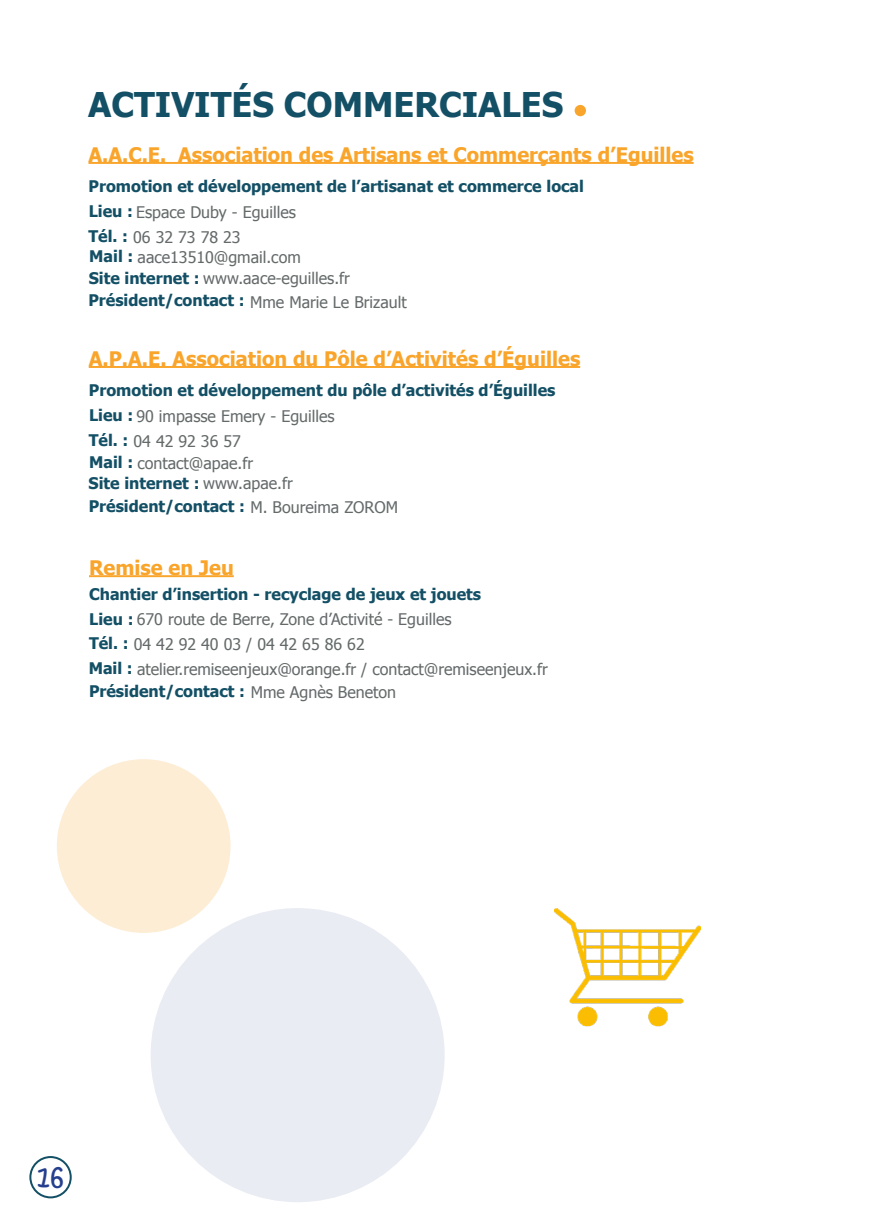
<style>
.page{position:relative;width:876px;height:1225px;background:#fff}
.page>*{position:absolute;margin:0;border:0;box-sizing:border-box;transform-origin:0 0}
.t1{font:700 34px "Tahoma";color:#134f65}
.t2{font:28px "Kristen ITC";color:#253f8e}
.t3{font:700 20px "Tahoma";color:#f9a42a}
.t4{font:16px "Tahoma";color:#646969}
.t5{font:700 16px "Tahoma";color:#134f65}
.s1{font-weight:700;color:#134f65}
.s2{font-weight:400;color:#646969}
</style>
<div class="page">
<div style="left:29px;top:1156px;width:43px;height:42px;border:2px solid #134f65;border-radius:50%"></div>
<div style="left:575px;top:105px;width:11px;height:11px;background:#f9a42a;border-radius:50%"></div>
<hr style="left:88px;top:162px;width:606px;height:2px;background:#f9a42a">
<hr style="left:89px;top:366px;width:491px;height:2px;background:#f9a42a">
<hr style="left:89px;top:575px;width:145px;height:2px;background:#f9a42a">
<div style="left:57px;top:759px;width:174px;height:174px;background:#fdedd5;border-radius:50%"></div>
<div style="left:151px;top:908px;width:294px;height:294px;background:#e9ecf3;border-radius:50%"></div>
<img style="left:555px;top:908px;width:145px;height:119px">
<p class="t1" style="left:88px;top:80px;width:477px">ACTIVITÉS COMMERCIALES</p>
<p class="t3" style="left:88px;top:140px;width:607px">A.A.C.E. Association des Artisans et Commerçants d’Eguilles</p>
<p class="t5" style="left:89px;top:175px;width:497px">Promotion et développement de l’artisanat et commerce local</p>
<p class="t4" style="left:88px;top:226px;width:154px"><span class="s1">Tél. :</span> 06 32 73 78 23</p>
<p class="t4" style="left:89px;top:201px;width:209px"><span class="s1">Lieu :</span> Espace Duby - Eguilles</p>
<p class="t4" style="left:89px;top:246px;width:213px"><span class="s1">Mail :</span> aace13510@gmail.com</p>
<p class="t4" style="left:89px;top:268px;width:263px"><span class="s1">Site internet :</span> www.aace-eguilles.fr</p>
<p class="t5" style="left:88px;top:289px;width:320px">Président/contact : <span class="s2">Mme Marie Le Brizault</span></p>
<p class="t3" style="left:89px;top:344px;width:493px">A.P.A.E. Association du Pôle d’Activités d’Éguilles</p>
<p class="t5" style="left:89px;top:379px;width:468px">Promotion et développement du pôle d’activités d’Éguilles</p>
<p class="t4" style="left:89px;top:430px;width:154px"><span class="s1">Tél. :</span> 04 42 92 36 57</p>
<p class="t4" style="left:89px;top:405px;width:247px"><span class="s1">Lieu :</span> 90 impasse Emery - Eguilles</p>
<p class="t4" style="left:89px;top:452px;width:166px"><span class="s1">Mail :</span> contact@apae.fr</p>
<p class="t5" style="left:89px;top:472px;width:206px">Site internet : <span class="s2">www.apae.fr</span></p>
<p class="t5" style="left:89px;top:495px;width:311px">Président/contact : <span class="s2">M. Boureima ZOROM</span></p>
<p class="t3" style="left:89px;top:553px;width:146px">Remise en Jeu</p>
<p class="t5" style="left:89px;top:582px;width:393px">Chantier d’insertion - recyclage de jeux et jouets</p>
<p class="t4" style="left:89px;top:634px;width:277px"><span class="s1">Tél. :</span> 04 42 92 40 03 / 04 42 65 86 62</p>
<p class="t5" style="left:89px;top:680px;width:309px">Président/contact : <span class="s2">Mme Agnès Beneton</span></p>
<p class="t4" style="left:89px;top:608px;width:364px"><span class="s1">Lieu :</span> 670 route de Berre, Zone d’Activité - Eguilles</p>
<p class="t4" style="left:89px;top:658px;width:461px"><span class="s1">Mail :</span> atelier.remiseenjeux@orange.fr / contact@remiseenjeux.fr</p>
<h2 class="t2" style="left:37px;top:1157px;width:28px">16</h2>
</div>
